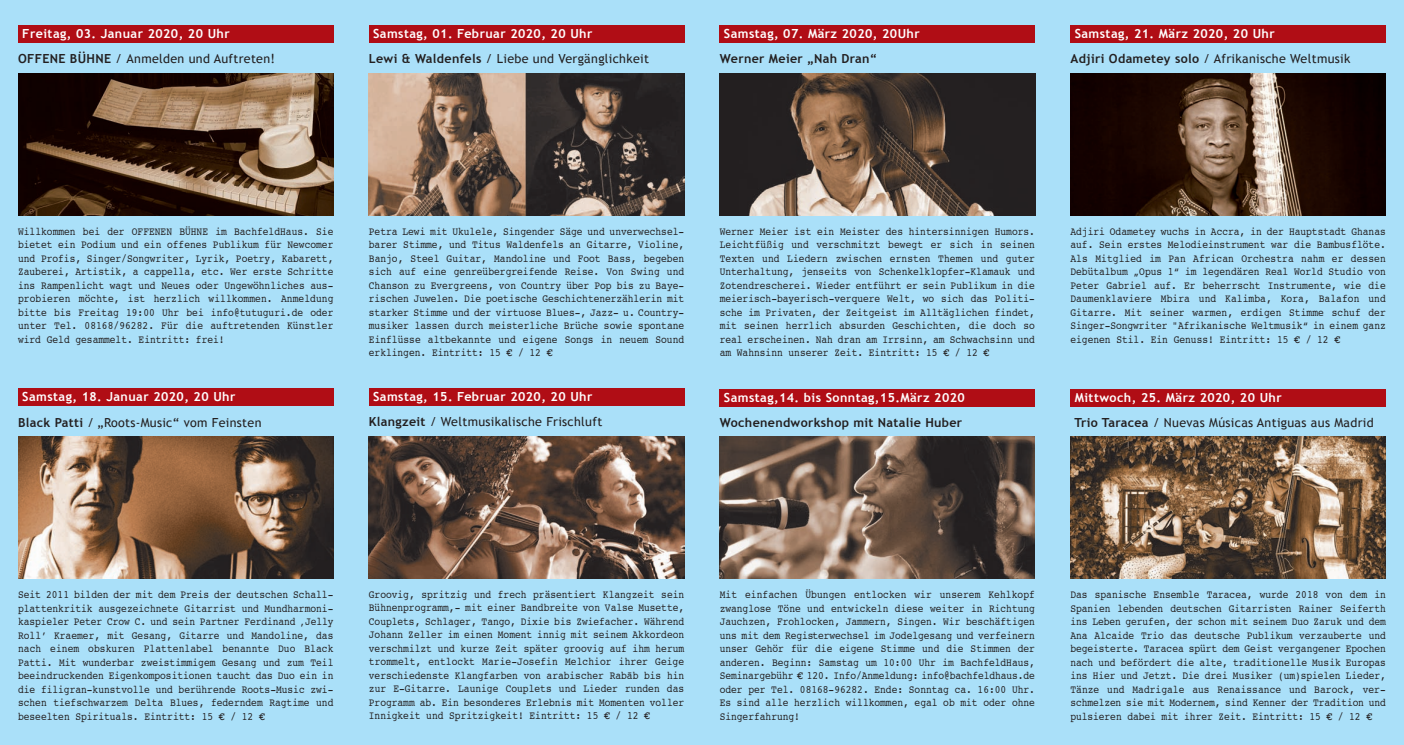
<style>
.page{position:relative;width:1404px;height:745px;background:#aae0f9}
.page>*{position:absolute;margin:0;border:0;box-sizing:border-box;transform-origin:0 0}
.t1{font:700 12.5px/24.6px "Trebuchet MS";letter-spacing:.035em;color:#fff}
.t2{font:12.5px "Trebuchet MS";letter-spacing:.025em;color:#231f20}
.t3{font:700 12.5px "Trebuchet MS";letter-spacing:.025em;color:#231f20}
.t4{font:11.25px/13.5px "Courier";color:#231f20;text-align:justify;scale:.85 1}
.s1{font-weight:700}
.s2{color:#231f20}
.s3{font-weight:400;color:#231f20}
</style>
<div class="page">
<div style="left:18px;top:25px;width:315px;height:18px;background:#b00d15"></div>
<div style="left:18px;top:388px;width:315px;height:18px;background:#b00d15"></div>
<img style="left:18px;top:436px;width:315px;height:142px">
<img style="left:720px;top:74px;width:315px;height:141px">
<div style="left:720px;top:25px;width:315px;height:18px;background:#b00d15"></div>
<img style="left:18px;top:74px;width:315px;height:141px">
<div style="left:720px;top:389px;width:315px;height:18px;background:#b00d15"></div>
<div style="left:369px;top:25px;width:315px;height:18px;background:#b00d15"></div>
<img style="left:369px;top:74px;width:315px;height:141px">
<div style="left:369px;top:388px;width:315px;height:18px;background:#b00d15"></div>
<img style="left:369px;top:437px;width:315px;height:141px">
<div style="left:1070px;top:25px;width:316px;height:18px;background:#b00d15"></div>
<img style="left:1070px;top:74px;width:316px;height:141px">
<div style="left:1070px;top:389px;width:316px;height:18px;background:#b00d15"></div>
<img style="left:1070px;top:436px;width:316px;height:142px">
<img style="left:720px;top:436px;width:315px;height:142px">
<p class="t1" style="left:22px;top:21px;width:209px">Freitag, 03. Januar 2020, 20 Uhr</p>
<p class="t2" style="left:18px;top:51px;width:259px"><span class="s1">OFFENE BÜHNE</span> / Anmelden und Auftreten!</p>
<p class="t1" style="left:369px;top:21px;width:282px;text-indent:4px">Samstag, 01. Februar 2020, 20 Uhr<br><span class="s2">Lewi &amp; Waldenfels</span> <span class="s3">/ Liebe und Vergänglichkeit</span></p>
<p class="t1" style="left:724px;top:21px;width:197px">Samstag, 07. März 2020, 20Uhr</p>
<p class="t3" style="left:720px;top:51px;width:159px">Werner Meier „Nah Dran“</p>
<p class="t2" style="left:1070px;top:51px;width:281px"><span class="s1">Adjiri Odametey solo</span> / Afrikanische Weltmusik</p>
<p class="t1" style="left:1075px;top:21px;width:202px">Samstag, 21. März 2020, 20 Uhr</p>
<p class="t4" style="left:18px;top:225px;width:372px">Willkommen bei der OFFENEN BÜHNE im BachfeldHaus. Sie bietet ein Podium und ein offenes Publikum für Newcomer und Profis, Singer/Songwriter, Lyrik, Poetry, Kabarett, Zauberei, Artistik, a cappella, etc. Wer erste Schritte ins Rampenlicht wagt und Neues oder Ungewöhnliches aus&shy;probieren möchte, ist herzlich willkommen. Anmeldung bitte bis Freitag 19:00 Uhr bei info@tutuguri.de oder unter Tel. 08168/96282. Für die auftretenden Künstler wird Geld gesammelt. Eintritt: frei!</p>
<p class="t1" style="left:18px;top:384px;width:245px;line-height:25.8px;text-indent:4px">Samstag, 18. Januar 2020, 20 Uhr<br><span class="s2">Black Patti</span> <span class="s3">/ „Roots-Music“ vom Feinsten</span></p>
<p class="t4" style="left:369px;top:225px;width:372px">Petra Lewi mit Ukulele, Singender Säge und unverwechsel&shy;barer Stimme, und Titus Waldenfels an Gitarre, Violine, Banjo, Steel Guitar, Mandoline und Foot Bass, begeben sich auf eine genreübergreifende Reise. Von Swing und Chanson zu Evergreens, von Country über Pop bis zu Baye&shy;rischen Juwelen. Die poetische Geschichtenerzählerin mit starker Stimme und der virtuose Blues-, Jazz- u. Country&shy;musiker lassen durch meisterliche Brüche sowie spontane Einflüsse altbekannte und eigene Songs in neuem Sound erklingen. Eintritt: 15 € / 12 €</p>
<p class="t1" style="left:369px;top:385px;width:235px;text-align:center">Samstag, 15. Februar 2020, 20 Uhr<br><span class="s2">Klangzeit</span> <span class="s3">/ Weltmusikalische Frischluft</span></p>
<p class="t4" style="left:720px;top:225px;width:372px">Werner Meier ist ein Meister des hintersinnigen Humors.<br>Leichtfüßig und verschmitzt bewegt er sich in seinen Texten und Liedern zwischen ernsten Themen und guter Unterhaltung, jenseits von Schenkelklopfer-Klamauk und Zotendrescherei. Wieder entführt er sein Publikum in die meierisch-bayerisch-verquere Welt, wo sich das Politi&shy;sche im Privaten, der Zeitgeist im Alltäglichen findet, mit seinen herrlich absurden Geschichten, die doch so real erscheinen. Nah dran am Irrsinn, am Schwachsinn und am Wahnsinn unserer Zeit. Eintritt: 15 € / 12 €</p>
<p class="t1" style="left:724px;top:385px;width:243px">Samstag,14. bis Sonntag,15.März 2020</p>
<p class="t3" style="left:720px;top:415px;width:244px">Wochenendworkshop mit Natalie Huber</p>
<p class="t4" style="left:1070px;top:225px;width:372px">Adjiri Odametey wuchs in Accra, in der Hauptstadt Ghanas auf. Sein erstes Melodieinstrument war die Bambusflöte.<br>Als Mitglied im Pan African Orchestra nahm er dessen Debütalbum „Opus 1“ im legendären Real World Studio von Peter Gabriel auf. Er beherrscht Instrumente, wie die Daumenklaviere Mbira und Kalimba, Kora, Balafon und Gitarre. Mit seiner warmen, erdigen Stimme schuf der Singer-Songwriter "Afrikanische Weltmusik“ in einem ganz eigenen Stil. Ein Genuss! Eintritt: 15 € / 12 €</p>
<p class="t1" style="left:1075px;top:385px;width:209px">Mittwoch, 25. März 2020, 20 Uhr</p>
<p class="t2" style="left:1074px;top:415px;width:301px"><span class="s1">Trio Taracea</span> / Nuevas Músicas Antiguas aus Madrid</p>
<p class="t4" style="left:18px;top:589px;width:372px">Seit 2011 bilden der mit dem Preis der deutschen Schall&shy;plattenkritik ausgezeichnete Gitarrist und Mundharmoni&shy;kaspieler Peter Crow C. und sein Partner Ferdinand ‚Jelly Roll’ Kraemer, mit Gesang, Gitarre und Mandoline, das nach einem obskuren Plattenlabel benannte Duo Black Patti. Mit wunderbar zweistimmigem Gesang und zum Teil beeindruckenden Eigenkompositionen taucht das Duo ein in die filigran-kunstvolle und berührende Roots-Music zwi&shy;schen tiefschwarzem Delta Blues, federndem Ragtime und beseelten Spirituals. Eintritt: 15 € / 12 €</p>
<p class="t4" style="left:369px;top:588px;width:372px">Groovig, spritzig und frech präsentiert Klangzeit sein Bühnenprogramm,- mit einer Bandbreite von Valse Musette, Couplets, Schlager, Tango, Dixie bis Zwiefacher. Während Johann Zeller im einen Moment innig mit seinem Akkordeon verschmilzt und kurze Zeit später groovig auf ihm herum trommelt, entlockt Marie-Josefin Melchior ihrer Geige verschiedenste Klangfarben von arabischer Rabāb bis hin zur E-Gitarre. Launige Couplets und Lieder runden das Programm ab. Ein besonderes Erlebnis mit Momenten voller Innigkeit und Spritzigkeit! Eintritt: 15 € / 12 €</p>
<p class="t4" style="left:720px;top:589px;width:372px">Mit einfachen Übungen entlocken wir unserem Kehlkopf zwanglose Töne und entwickeln diese weiter in Richtung Jauchzen, Frohlocken, Jammern, Singen. Wir beschäftigen uns mit dem Registerwechsel im Jodelgesang und verfeinern unser Gehör für die eigene Stimme und die Stimmen der anderen. Beginn: Samstag um 10:00 Uhr im BachfeldHaus, Seminargebühr € 120. Info/Anmeldung: info@bachfeldhaus.de oder per Tel. 08168-96282. Ende: Sonntag ca. 16:00 Uhr.<br>Es sind alle herzlich willkommen, egal ob mit oder ohne Singerfahrung!</p>
<p class="t4" style="left:1070px;top:589px;width:372px">Das spanische Ensemble Taracea, wurde 2018 von dem in Spanien lebenden deutschen Gitarristen Rainer Seiferth ins Leben gerufen, der schon mit seinem Duo Zaruk und dem Ana Alcaide Trio das deutsche Publikum verzauberte und begeisterte. Taracea spürt dem Geist vergangener Epochen nach und befördert die alte, traditionelle Musik Europas ins Hier und Jetzt. Die drei Musiker (um)spielen Lieder, Tänze und Madrigale aus Renaissance und Barock, ver&shy;schmelzen sie mit Modernem, sind Kenner der Tradition und pulsieren dabei mit ihrer Zeit. Eintritt: 15 € / 12 €</p>
</div>
